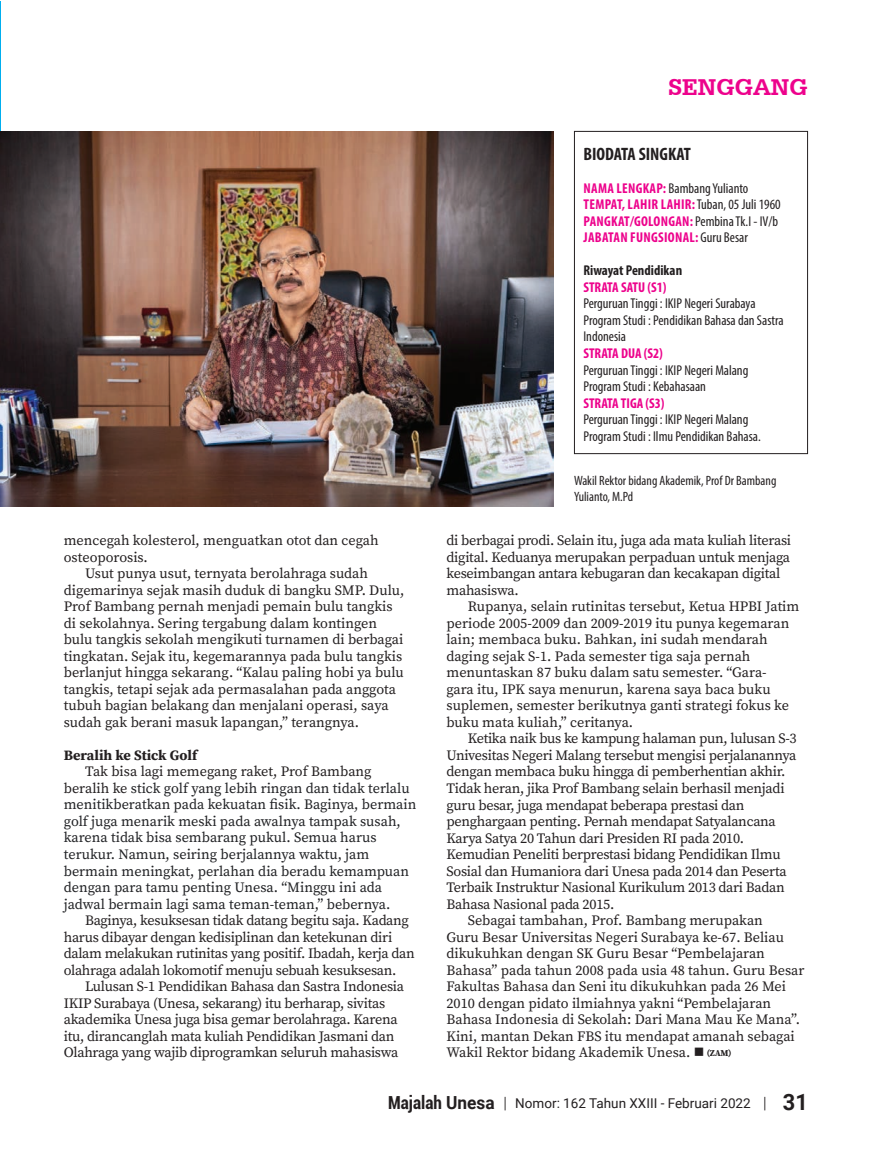
<style>
.page{position:relative;width:893px;height:1170px;background:#fff}
.page>*{position:absolute;margin:0;border:0;box-sizing:border-box;transform-origin:0 0}
.t1{font:700 24px "Serifa BT";color:#ed028c}
.t2{font:700 condensed 18px "Myriad Pro";color:#231f20}
.t3{font:14.25px/16.5px "Source Serif Pro";color:#231f20}
.t4{font:14.25px/16.5px "Source Serif Pro";letter-spacing:-.02em;color:#231f20}
.t5{font:14.25px/16.5px "Source Serif Pro";color:#202124}
.t6{font:condensed 14.25px/16.5px "Myriad Pro";color:#231f20}
.t7{font:700 condensed 14.25px/16.5px "Myriad Pro";letter-spacing:.02em;color:#ed028c}
.t8{font:700 condensed 14.25px "Myriad Pro";color:#ed028c}
.t9{font:700 14.25px "Source Serif Pro";color:#231f20}
.t10{font:700 condensed 14.25px "Myriad Pro";color:#231f20}
.t11{font:condensed 13.5px/16.5px "Myriad Pro";color:#231f20}
.t12{font:13.5px "Roboto";color:#231f20}
.s1{font-weight:400;color:#231f20}
.s2{color:#231f20}
.s3{font-weight:700;font-size:9px}
.s4{font-weight:700;font-stretch:condensed;font-size:18px}
.s5{font-weight:700;font-size:18px}
.s6{font-family:"Minion Pro"}
.s7{font-weight:700;font-size:22.5px}
</style>
<div class="page">
<svg style="left:0;top:1px;width:1px;height:130px"></svg>
<img style="left:0;top:131px;width:553px;height:375px">
<div style="left:574px;top:131px;width:234px;height:323px;border:1px solid #231f20"></div>
<h1 class="t1" style="left:669px;top:73px;width:141px">SENGGANG</h1>
<p class="t2" style="left:583px;top:143px;width:109px">BIODATA SINGKAT</p>
<p class="t7" style="left:584px;top:179px;width:199px">NAMA LENGKAP: <span class="s1">Bambang Yulianto </span>TEMPAT, LAHIR LAHIR: <span class="s1">Tuban, 05 Juli 1960<br></span>PANGKAT/GOLONGAN: <span class="s1">Pembina Tk.I - IV/b </span>JABATAN FUNGSIONAL: <span class="s1">Guru Besar</span></p>
<p class="t10" style="left:583px;top:262px;width:100px">Riwayat Pendidikan</p>
<p class="t8" style="left:583px;top:278px;width:85px">STRATA SATU (S1)</p>
<p class="t6" style="left:583px;top:295px;width:202px">Perguruan Tinggi : IKIP Negeri Surabaya<br>Program Studi : Pendidikan Bahasa dan Sastra<br>Indonesia</p>
<p class="t8" style="left:583px;top:344px;width:81px">STRATA DUA (S2)</p>
<p class="t6" style="left:583px;top:361px;width:167px">Perguruan Tinggi : IKIP Negeri Malang<br>Program Studi : Kebahasaan</p>
<p class="t8" style="left:583px;top:394px;width:83px">STRATA TIGA (S3)</p>
<p class="t6" style="left:583px;top:411px;width:179px">Perguruan Tinggi : IKIP Negeri Malang<br>Program Studi : Ilmu Pendidikan Bahasa.</p>
<p class="t3" style="left:64px;top:532px;width:316px">mencegah kolesterol, menguatkan otot dan cegah osteoporosis.</p>
<p class="t3" style="left:64px;top:565px;width:342px;text-indent:21px">Usut punya usut, ternyata berolahraga sudah digemarinya sejak masih duduk di bangku SMP. Dulu, Prof Bambang pernah menjadi pemain bulu tangkis di sekolahnya. Sering tergabung dalam kontingen bulu tangkis sekolah mengikuti turnamen di berbagai tingkatan. Sejak itu, kegemarannya pada bulu tangkis berlanjut hingga sekarang. “Kalau paling hobi ya bulu tangkis, tetapi sejak ada permasalahan pada anggota tubuh bagian belakang dan menjalani operasi, saya sudah gak berani masuk lapangan,” terangnya.</p>
<p class="t9" style="left:64px;top:745px;width:135px">Beralih ke Stick Golf</p>
<p class="t5" style="left:64px;top:763px;width:354px;text-indent:21px"><span class="s2">Tak bisa lagi memegang raket, Prof Bambang beralih ke</span> stick golf yang lebih ringan dan tidak terlalu menitikberatkan pada kekuatan fisik. Baginya, bermain golf juga menarik meski pada awalnya tampak susah, karena tidak bisa sembarang pukul. Semua harus terukur. Namun, seiring berjalannya waktu, jam bermain meningkat, perlahan dia beradu kemampuan dengan para tamu penting Unesa. “Minggu ini ada jadwal bermain lagi sama teman-teman,” bebernya.</p>
<p class="t4" style="left:64px;top:911px;width:352px;text-indent:21px">Baginya, kesuksesan tidak datang begitu saja. Kadang harus dibayar dengan kedisiplinan dan ketekunan diri dalam melakukan rutinitas yang positif. Ibadah, kerja dan olahraga adalah lokomotif menuju sebuah kesuksesan.</p>
<p class="t4" style="left:64px;top:977px;width:342px;text-indent:21px">Lulusan S-1 Pendidikan Bahasa dan Sastra Indonesia IKIP Surabaya (Unesa, sekarang) itu berharap, sivitas akademika Unesa juga bisa gemar berolahraga. Karena itu, dirancanglah mata kuliah Pendidikan Jasmani dan Olahraga yang wajib diprogramkan seluruh mahasiswa</p>
<p class="t11" style="left:574px;top:471px;width:204px">Wakil Rektor bidang Akademik, Prof Dr Bambang<br>Yulianto, M.Pd</p>
<p class="t4" style="left:446px;top:532px;width:346px">di berbagai prodi. Selain itu, juga ada mata kuliah literasi digital. Keduanya merupakan perpaduan untuk menjaga keseimbangan antara kebugaran dan kecakapan digital mahasiswa.</p>
<p class="t3" style="left:446px;top:598px;width:354px;text-indent:21px">Rupanya, selain rutinitas tersebut, Ketua HPBI Jatim periode 2005-2009 dan 2009-2019 itu punya kegemaran lain; membaca buku. Bahkan, ini sudah mendarah daging sejak S-1. Pada semester tiga saja pernah menuntaskan 87 buku dalam satu semester. “Gara-<br>gara itu, IPK saya menurun, karena saya baca buku suplemen, semester berikutnya ganti strategi fokus ke buku mata kuliah,” ceritanya.</p>
<p class="t4" style="left:468px;top:730px;width:330px">Ketika naik bus ke kampung halaman pun, lulusan S-3</p>
<p class="t4" style="left:446px;top:747px;width:351px">Univesitas Negeri Malang tersebut mengisi perjalanannya</p>
<p class="t4" style="left:446px;top:763px;width:341px">dengan membaca buku hingga di pemberhentian akhir.</p>
<p class="t4" style="left:446px;top:780px;width:340px">Tidak heran, jika Prof Bambang selain berhasil menjadi</p>
<p class="t4" style="left:446px;top:796px;width:299px">guru besar, juga mendapat beberapa prestasi dan</p>
<p class="t4" style="left:446px;top:813px;width:331px">penghargaan penting. Pernah mendapat Satyalancana</p>
<p class="t4" style="left:446px;top:829px;width:299px">Karya Satya 20 Tahun dari Presiden RI pada 2010.</p>
<p class="t4" style="left:446px;top:846px;width:336px">Kemudian Peneliti berprestasi bidang Pendidikan Ilmu</p>
<p class="t4" style="left:446px;top:862px;width:342px">Sosial dan Humaniora dari Unesa pada 2014 dan Peserta</p>
<p class="t4" style="left:446px;top:879px;width:340px">Terbaik Instruktur Nasional Kurikulum 2013 dari Badan</p>
<p class="t4" style="left:446px;top:895px;width:169px">Bahasa Nasional pada 2015.</p>
<p class="t3" style="left:468px;top:912px;width:297px">Sebagai tambahan, Prof. Bambang merupakan</p>
<p class="t3" style="left:446px;top:928px;width:339px">Guru Besar Universitas Negeri Surabaya ke-67. Beliau</p>
<p class="t3" style="left:446px;top:945px;width:320px">dikukuhkan dengan SK Guru Besar “Pembelajaran</p>
<p class="t3" style="left:446px;top:961px;width:359px">Bahasa” pada tahun 2008 pada usia 48 tahun. Guru Besar</p>
<p class="t3" style="left:446px;top:978px;width:341px">Fakultas Bahasa dan Seni itu dikukuhkan pada 26 Mei</p>
<p class="t3" style="left:446px;top:994px;width:326px">2010 dengan pidato ilmiahnya yakni “Pembelajaran</p>
<p class="t3" style="left:446px;top:1011px;width:355px">Bahasa Indonesia di Sekolah: Dari Mana Mau Ke Mana”.</p>
<p class="t3" style="left:446px;top:1027px;width:350px">Kini, mantan Dekan FBS itu mendapat amanah sebagai</p>
<p class="t3" style="left:446px;top:1044px;width:287px">Wakil Rektor bidang Akademik Unesa. ■ <span class="s3">(ZAM)</span></p>
<p class="t12" style="left:388px;top:1093px;width:421px"><span class="s4">Majalah</span> <span class="s5">Unesa</span> <span class="s6">|</span> Nomor: 162 Tahun XXIII - Februari 2022 <span class="s6">|</span> <span class="s7">31</span></p>
</div>
